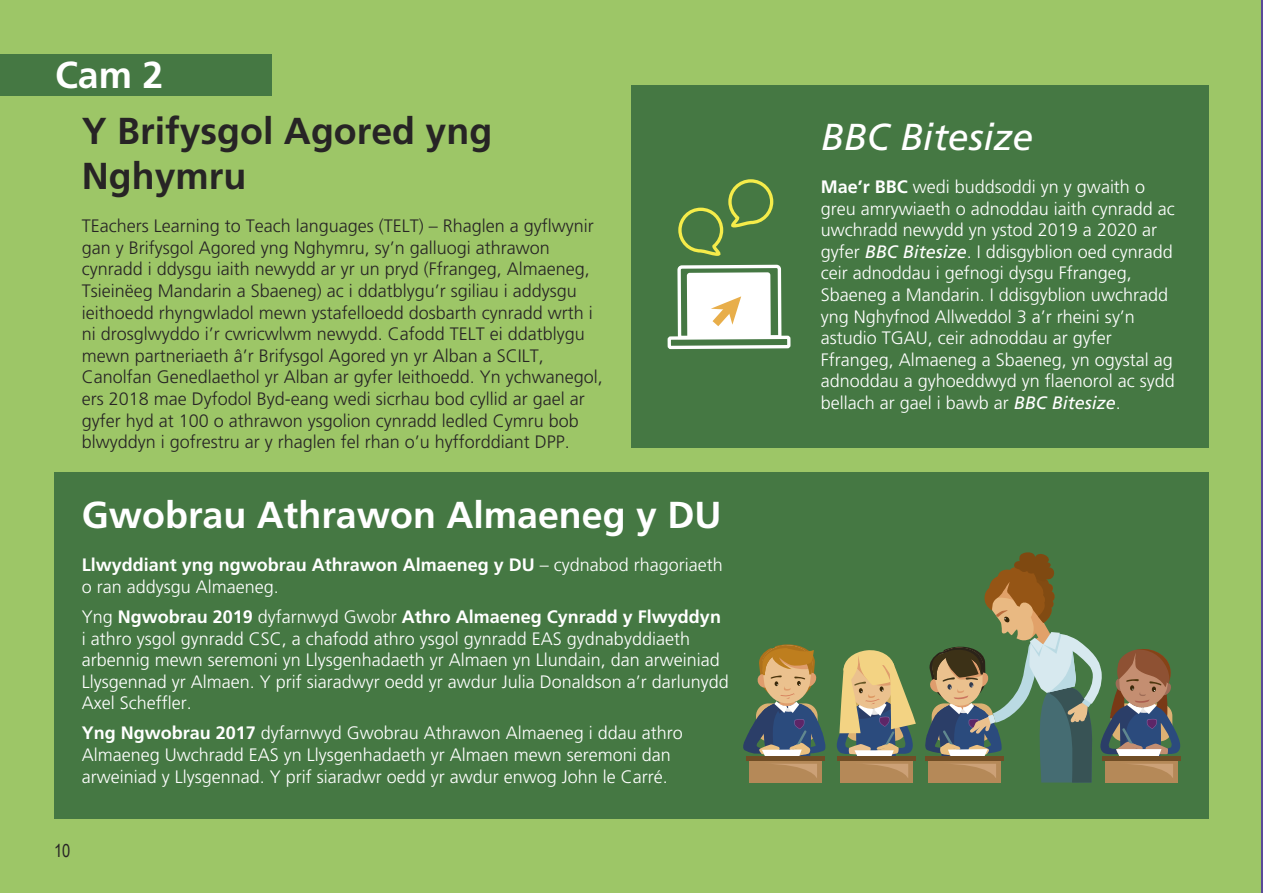
<style>
.page{position:relative;width:1263px;height:893px;background:#9dc667}
.page>*{position:absolute;margin:0;border:0;box-sizing:border-box;transform-origin:0 0}
.Action_heading{font:700 37.5px "Frutiger LT Std";color:#fff}
.Action_heading_3{font:700 37.5px/45px "Frutiger LT Std";color:#272425}
.Action_heading-2{font:italic 37.5px "Frutiger LT Std";color:#fff}
.Body_white{font:300 18px/21.6px "Frutiger LT Std";color:#fff}
.Body{font:300 18px/21.6px "Frutiger LT Std";color:#272425}
.Body_white-2{font:700 18px/21.6px "Frutiger LT Std";color:#fff}
.t1{font:18px "Arial Narrow";color:#272425}
.s1{font-weight:300}
.s2{font-weight:700}
.s3{font-weight:400;font-style:italic}
</style>
<div class="page">
<div style="left:631px;top:85px;width:578px;height:363px;background:#457843"></div>
<div style="left:54px;top:472px;width:1155px;height:347px;background:#457843"></div>
<hr style="left:1261px;top:0;width:2px;height:893px;background:#5a4a99">
<div style="left:1px;top:54px;width:271px;height:41px;background:#457843"></div>
<svg style="left:667px;top:179px;width:124px;height:171px"></svg>
<svg style="left:925px;top:552px;width:255px;height:231px"></svg>
<div style="left:840px;top:756px;width:73px;height:26px;background:#b58958"></div>
<svg style="left:837px;top:650px;width:79px;height:128px"></svg>
<div style="left:749px;top:756px;width:72px;height:26px;background:#b58958"></div>
<svg style="left:743px;top:644px;width:83px;height:135px"></svg>
<h1 class="Action_heading" style="left:55px;top:53px;width:110px">Cam 2</h1>
<p class="Action_heading_3" style="left:82px;top:109px;width:412px">Y Brifysgol Agored yng<br>Nghymru</p>
<p class="Body" style="left:82px;top:215px;width:523px">TEachers Learning to Teach languages (TELT) – Rhaglen a gyflwynir gan y Brifysgol Agored yng Nghymru, sy’n galluogi athrawon cynradd i ddysgu iaith newydd ar yr un pryd (Ffrangeg, Almaeneg, Tsieinëeg Mandarin a Sbaeneg) ac i ddatblygu’r sgiliau i addysgu ieithoedd rhyngwladol mewn ystafelloedd dosbarth cynradd wrth i ni drosglwyddo i’r cwricwlwm newydd. Cafodd TELT ei ddatblygu mewn partneriaeth â’r Brifysgol Agored yn yr Alban a SCILT, Canolfan Genedlaethol yr Alban ar gyfer Ieithoedd. Yn ychwanegol, ers 2018 mae Dyfodol Byd-eang wedi sicrhau bod cyllid ar gael ar gyfer hyd at 100 o athrawon ysgolion cynradd ledled Cymru bob blwyddyn i gofrestru ar y rhaglen fel rhan o’u hyfforddiant DPP.</p>
<p class="Action_heading" style="left:82px;top:493px;width:641px">Gwobrau Athrawon Almaeneg y DU</p>
<p class="Body_white-2" style="left:82px;top:554px;width:643px">Llwyddiant yng ngwobrau Athrawon Almaeneg y DU <span class="s1">– cydnabod rhagoriaeth o ran addysgu Almaeneg.</span></p>
<p class="Body_white" style="left:82px;top:606px;width:649px">Yng <span class="s2">Ngwobrau 2019</span> dyfarnwyd Gwobr <span class="s2">Athro Almaeneg Cynradd y Flwyddyn </span>i athro ysgol gynradd CSC, a chafodd athro ysgol gynradd EAS gydnabyddiaeth arbennig mewn seremoni yn Llysgenhadaeth yr Almaen yn Llundain, dan arweiniad Llysgennad yr Almaen. Y prif siaradwyr oedd yr awdur Julia Donaldson a’r darlunydd Axel Scheffler.</p>
<p class="Body_white" style="left:82px;top:723px;width:603px"><span class="s2">Yng Ngwobrau 2017</span> dyfarnwyd Gwobrau Athrawon Almaeneg i ddau athro<br>Almaeneg Uwchradd EAS yn Llysgenhadaeth yr Almaen mewn seremoni dan arweiniad y Llysgennad. Y prif siaradwr oedd yr awdur enwog John le Carré.</p>
<p class="t1" style="left:54px;top:837px;width:18px">10</p>
<p class="Action_heading-2" style="left:821px;top:115px;width:214px">BBC Bitesize</p>
<p class="Body_white" style="left:821px;top:176px;width:355px"><span class="s2">Mae’r BBC</span> wedi buddsoddi yn y gwaith o greu amrywiaeth o adnoddau iaith cynradd ac uwchradd newydd yn ystod 2019 a 2020 ar gyfer <span class="s3">BBC Bitesize</span>. I ddisgyblion oed cynradd ceir adnoddau i gefnogi dysgu Ffrangeg, Sbaeneg a Mandarin. I ddisgyblion uwchradd yng Nghyfnod Allweddol 3 a’r rheini sy’n astudio TGAU, ceir adnoddau ar gyfer Ffrangeg, Almaeneg a Sbaeneg, yn ogystal ag adnoddau a gyhoeddwyd yn flaenorol ac sydd bellach ar gael i bawb ar <span class="s3">BBC Bitesize</span>.</p>
</div>
